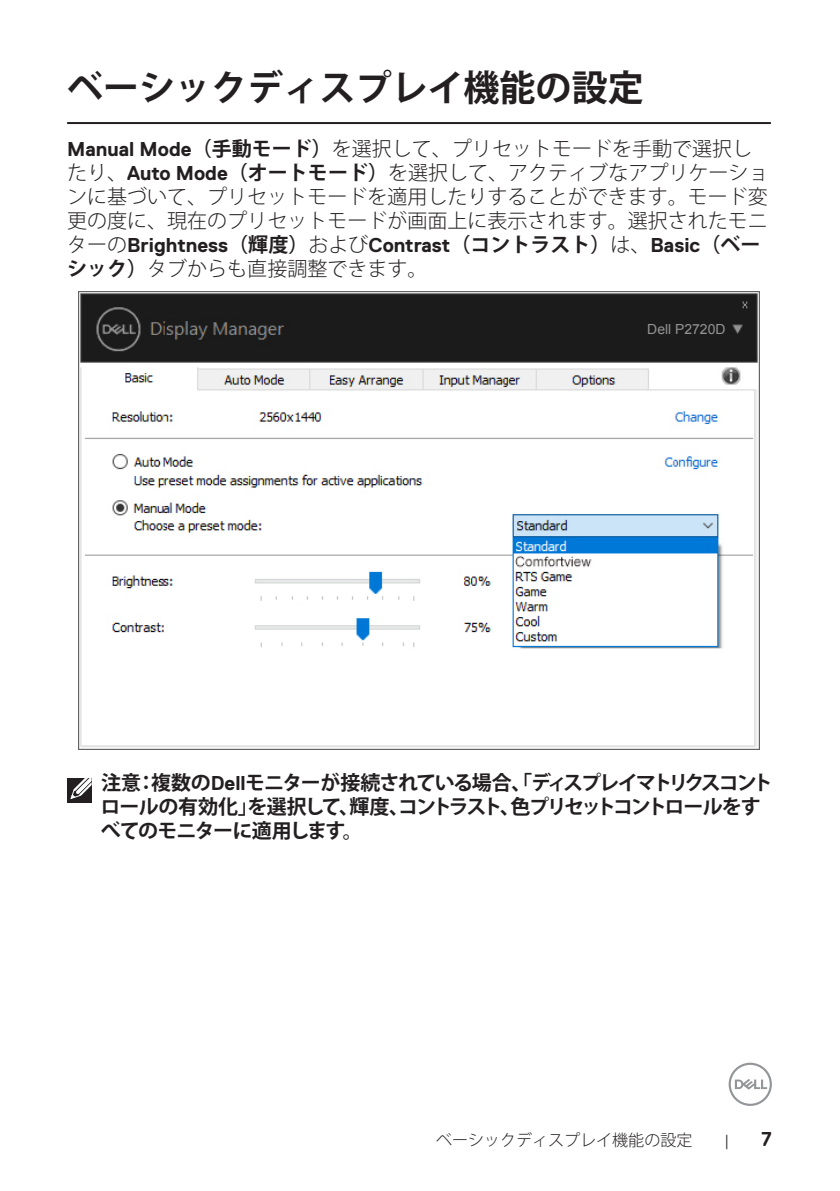
<style>
.page{position:relative;width:840px;height:1191px;background:#fff}
.page>*{position:absolute;margin:0;border:0;box-sizing:border-box;transform-origin:0 0}
.Head_1{font:700 36px "Koz Go Pro";color:#231f20}
.Paragraph{font:300 20px/24px "Koz Go Pr 6 N";color:#231f20}
.Note{font:700 20px/24px "Koz Go Pro";letter-spacing:-.08em;color:#231f20}
.t1{font:300 16px "Koz Go Pr 6 N";color:#231f20}
.t2{font:14px "Arial";color:#939393}
.s1{font-family:"Dell Replica";font-weight:700}
.s2{font-family:"Koz Go Pro";font-weight:700}
.s3{font-family:"Dell Replica"}
.s4{font-family:"Dell Replica";font-weight:700;font-size:20px}
</style>
<div class="page">
<svg style="left:728px;top:1062px;width:43px;height:44px"></svg>
<hr style="left:67px;top:122px;width:703px;height:2px;background:#231f20">
<img style="left:78px;top:291px;width:681px;height:458px">
<div style="left:633px;top:318px;width:94px;height:21px;background:#1b1b1b"></div>
<div style="left:67px;top:778px;width:24px;height:24px;background:#231f20"></div>
<svg style="left:70px;top:778px;width:22px;height:22px"></svg>
<p class="Head_1" style="left:67px;top:64px;width:578px">ベーシックディスプレイ機能の設定</p>
<p class="Paragraph" style="left:67px;top:137px;width:702px"><span class="s1">Manual Mode</span><span class="s2">（手動モード）</span>を選択して、プリセットモードを手動で選択したり、<span class="s1">Auto Mode</span><span class="s2">（オートモード）</span>を選択して、アクティブなアプリケーションに基づいて、プリセットモードを適用したりすることができます。モード変更の度に、現在のプリセットモードが画面上に表示されます。選択されたモニターの<span class="s1">Brightness</span><span class="s2">（輝度）</span>および<span class="s1">Contrast</span><span class="s2">（コントラスト）</span>は、<span class="s1">Basic</span><span class="s2">（ベーシック）</span>タブからも直接調整できます。</p>
<p class="t2" style="left:647px;top:319px;width:80px">Dell P2720D</p>
<p class="Note" style="left:100px;top:772px;width:673px">注意：複数の<span class="s3">Dell</span>モニターが接続されている場合、「ディスプレイマトリクスコントロールの有効化」を選択して、輝度、コントラスト、色プリセットコントロールをすべてのモニターに適用します。</p>
<p class="t1" style="left:436px;top:1131px;width:337px">ベーシックディスプレイ機能の設定　　<span class="s3">|</span>　　<span class="s4">7</span></p>
</div>
